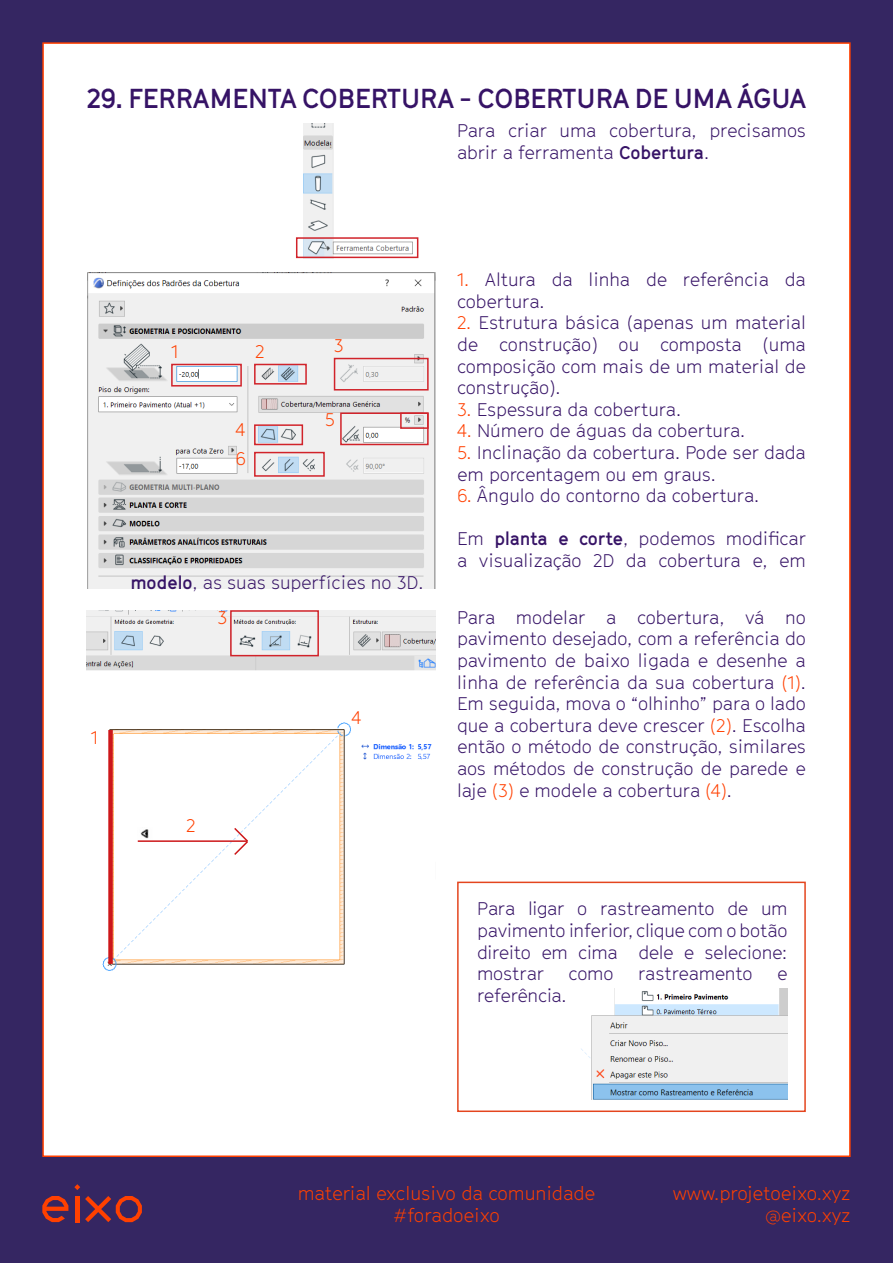
<style>
.page{position:relative;width:893px;height:1263px;background:#fff}
.page>*{position:absolute;margin:0;border:0;box-sizing:border-box;transform-origin:0 0}
.t1{font:700 27px "GT Cinetype";color:#361366}
.t2{font:300 18.6px/22.4px "GT Cinetype";color:#ff4000;text-align:right}
.t3{font:300 18px/21.6px "GT Cinetype";color:#361366}
.t4{font:300 18px "GT Cinetype";letter-spacing:-.02em;color:#361366}
.t5{font:300 18px "GT Cinetype";color:#ff4000}
.s1{font-weight:700}
.s2{color:#ff4000}
</style>
<div class="page">
<div style="left:0;top:0;width:42px;height:1263px;background:#352662"></div>
<div style="left:851px;top:0;width:42px;height:1263px;background:#352662"></div>
<div style="left:31px;top:0;width:862px;height:42px;background:#352662"></div>
<div style="left:31px;top:1157px;width:862px;height:106px;background:#352662"></div>
<div style="left:457px;top:882px;width:349px;height:230px;border:2px solid #e4451e"></div>
<img style="left:581px;top:989px;width:206px;height:110px">
<img style="left:87px;top:273px;width:349px;height:316px">
<img style="left:87px;top:610px;width:349px;height:361px">
<img style="left:138px;top:828px;width:14px;height:12px">
<img style="left:303px;top:123px;width:116px;height:135px">
<div style="left:296px;top:237px;width:122px;height:21px;border:2px solid #d1232a"></div>
<div style="left:254px;top:364px;width:53px;height:21px;border:2px solid #d1232a"></div>
<div style="left:254px;top:424px;width:49px;height:21px;border:2px solid #d1232a"></div>
<div style="left:340px;top:412px;width:89px;height:33px;border:2px solid #d1232a"></div>
<div style="left:400px;top:412px;width:29px;height:17px;border:2px solid #d1232a"></div>
<div style="left:334px;top:358px;width:95px;height:32px;border:2px solid #d1232a"></div>
<div style="left:254px;top:452px;width:71px;height:25px;border:2px solid #d1232a"></div>
<div style="left:230px;top:610px;width:89px;height:46px;border:2px solid #d1232a"></div>
<div style="left:171px;top:364px;width:71px;height:23px;border:2px solid #d1232a"></div>
<div style="left:108px;top:730px;width:5px;height:234px;background:#cd1719"></div>
<hr style="left:138px;top:840px;width:109px;height:2px;background:#cd1719">
<svg style="left:233px;top:826px;width:17px;height:30px"></svg>
<svg style="left:42px;top:1196px;width:26px;height:26px"></svg>
<svg style="left:74px;top:1184px;width:6px;height:6px"></svg>
<hr style="left:75px;top:1196px;width:4px;height:26px;background:#ff4000">
<svg style="left:85px;top:1196px;width:57px;height:26px"></svg>
<p class="t1" style="left:87px;top:82px;width:721px">29. FERRAMENTA COBERTURA - COBERTURA DE UMA ÁGUA</p>
<p class="t3" style="left:457px;top:120px;width:350px">Para criar uma cobertura, precisamos abrir a ferramenta <span class="s1">Cobertura</span>.</p>
<p class="t5" style="left:91px;top:727px;width:9px">1</p>
<p class="t5" style="left:171px;top:341px;width:9px">1</p>
<p class="t5" style="left:255px;top:341px;width:11px">2</p>
<p class="t5" style="left:235px;top:419px;width:11px">4</p>
<p class="t5" style="left:235px;top:448px;width:12px">6</p>
<p class="t5" style="left:334px;top:335px;width:11px">3</p>
<p class="t5" style="left:325px;top:409px;width:12px">5</p>
<p class="t3" style="left:130px;top:571px;width:295px"><span class="s1">modelo</span>, as suas superfícies no 3D.</p>
<p class="t5" style="left:217px;top:607px;width:11px">3</p>
<p class="t5" style="left:186px;top:815px;width:11px">2</p>
<p class="t5" style="left:351px;top:707px;width:11px">4</p>
<p class="t3" style="left:457px;top:269px;width:350px"><span class="s2">1.</span> Altura da linha de referência da cobertura.</p>
<p class="t3" style="left:457px;top:312px;width:350px;text-align:justify"><span class="s2">2.</span> Estrutura básica (apenas um material de construção) ou composta (uma composição com mais de um material de construção).</p>
<p class="t3" style="left:457px;top:398px;width:225px"><span class="s2">3.</span> Espessura da cobertura.</p>
<p class="t3" style="left:457px;top:420px;width:290px"><span class="s2">4.</span> Número de águas da cobertura.</p>
<p class="t3" style="left:457px;top:442px;width:350px"><span class="s2">5.</span> Inclinação da cobertura. Pode ser dada em porcentagem ou em graus.</p>
<p class="t3" style="left:457px;top:485px;width:304px"><span class="s2">6.</span> Ângulo do contorno da cobertura.</p>
<p class="t3" style="left:457px;top:528px;width:350px">Em <span class="s1">planta e corte</span>, podemos modifcar a visualização 2D da cobertura e, em</p>
<p class="t3" style="left:457px;top:606px;width:350px;text-align:justify">Para modelar a cobertura, vá no pavimento desejado, com a referência do pavimento de baixo ligada e desenhe a linha de referência da sua cobertura <span class="s2">(1)</span>.<br>Em seguida, mova o “olhinho” para o lado que a cobertura deve crescer <span class="s2">(2)</span>. Escolha então o método de construção, similares aos métodos de construção de parede e laje <span class="s2">(3)</span> e modele a cobertura <span class="s2">(4)</span>.</p>
<p class="t3" style="left:477px;top:898px;width:312px;text-align:justify">Para ligar o rastreamento de um pavimento inferior, clique com o botão direito em cima dele e selecione: mostrar</p>
<p class="t3" style="left:568px;top:963px;width:47px">como</p>
<p class="t3" style="left:638px;top:963px;width:116px">rastreamento</p>
<p class="t3" style="left:777px;top:963px;width:12px">e</p>
<p class="t4" style="left:477px;top:985px;width:91px">referência.</p>
<p class="t2" style="left:298px;top:1182px;width:299px;text-align:center">material exclusivo da comunidade #foradoeixo</p>
<p class="t2" style="left:673px;top:1182px;width:179px">www.projetoeixo.xyz @eixo.xyz</p>
</div>
